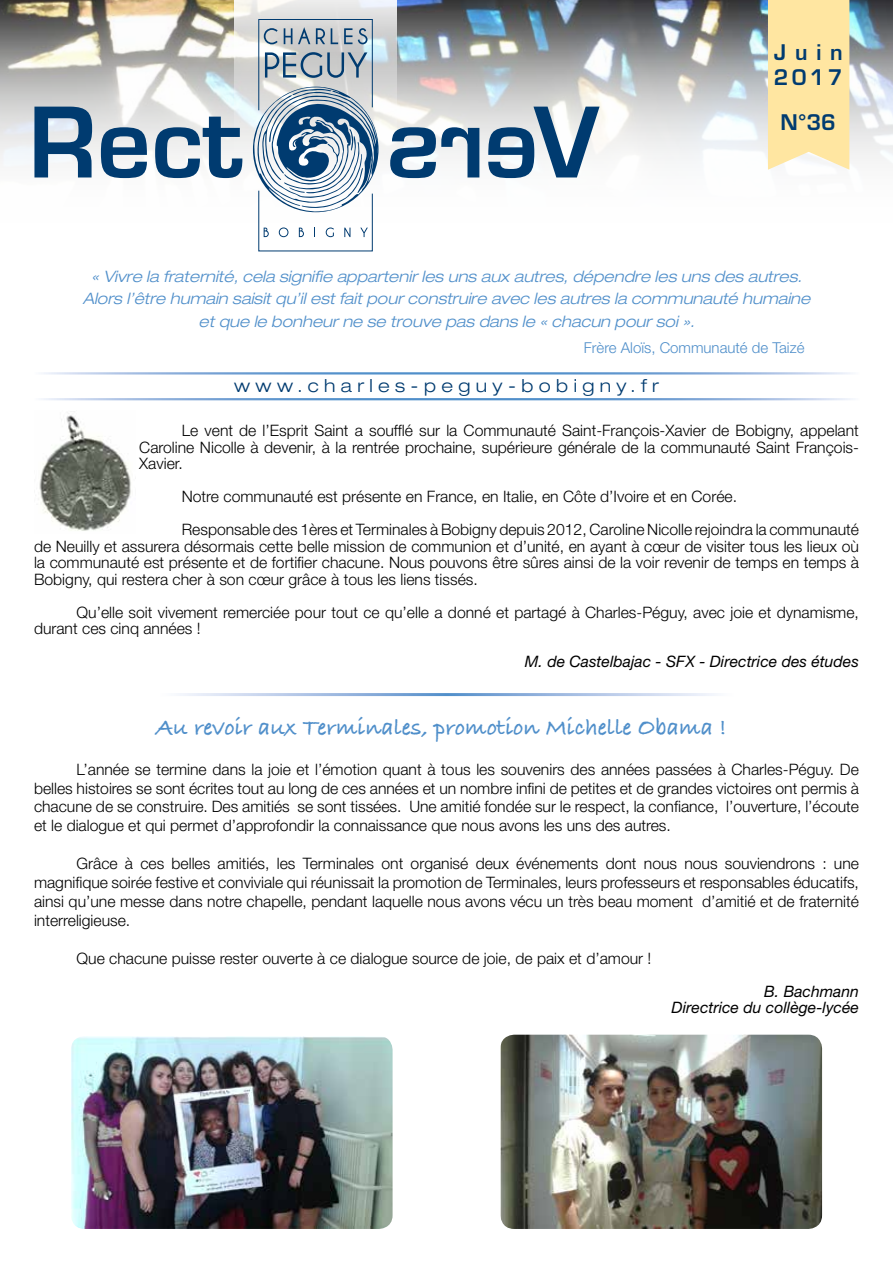
<style>
.page{position:relative;width:893px;height:1263px;background:#fff}
.page>*{position:absolute;margin:0;border:0;box-sizing:border-box;transform-origin:0 0}
.t1{font:600 94.5px "Eurostile";color:#003b70}
.t2{font:700 24px "Bradley Hand ITCTT";color:#508fca}
.t3{font:600 21px/25.2px "Eurostile";letter-spacing:.29em;color:#003b70}
.t4{font:600 21px "Eurostile";letter-spacing:.155em;color:#003b70}
.t5{font:300 expanded 18px "Helvetica Neue";letter-spacing:.3em;color:#003b70}
.t6{font:300 15.75px/18.9px "Helvetica Neue";color:#000;text-align:justify}
.t7{font:italic 300 expanded 15.75px/22.5px "Helvetica Neue";color:#508fca;text-align:center}
.t8{font:italic 15.75px/16.5px "Helvetica Neue";color:#000;text-align:right}
.t9{font:300 15px "Helvetica Neue";color:#508fca}
</style>
<div class="page">
<img style="left:0;top:0;width:893px;height:170px">
<svg style="left:234px;top:0;width:163px;height:170px"></svg>
<svg style="left:253px;top:19px;width:125px;height:233px"></svg>
<div style="left:768px;top:0;width:81px;height:170px;background:#ffe6a1"></div>
<img style="left:39px;top:411px;width:92px;height:120px">
<img style="left:71px;top:1036px;width:322px;height:193px">
<img style="left:500px;top:1035px;width:322px;height:194px">
<svg style="left:390px;top:107px;width:209px;height:63px"></svg>
<h1 class="t1" style="left:29px;top:84px;width:216px">Rect</h1>
<h3 class="t3" style="left:774px;top:40px;width:70px">Juin<br>2017</h3>
<h3 class="t4" style="left:781px;top:109px;width:57px">N°36</h3>
<p class="t7" style="left:83px;top:265px;width:729px">« Vivre la fraternité, cela signifie appartenir les uns aux autres, dépendre les uns des autres.<br>Alors l’être humain saisit qu’il est fait pour construire avec les autres la communauté humaine et que le bonheur ne se trouve pas dans le « chacun pour soi ».</p>
<p class="t9" style="left:584px;top:339px;width:222px">Frère Aloïs, Communauté de Taizé</p>
<p class="t5" style="left:234px;top:375px;width:426px">www.charles-peguy-bobigny.fr</p>
<p class="t6" style="left:139px;top:422px;width:721px;line-height:16.5px;text-indent:43px">Le vent de l’Esprit Saint a soufflé sur la Communauté Saint-François-Xavier de Bobigny, appelant Caroline Nicolle à devenir, à la rentrée prochaine, supérieure générale de la communauté Saint François-Xavier.</p>
<p class="t6" style="left:182px;top:480px;width:679px;line-height:33px">Notre communauté est présente en France, en Italie, en Côte d’Ivoire et en Corée.<br>Responsable des 1ères et Terminales à Bobigny depuis 2012, Caroline Nicolle rejoindra la communauté</p>
<p class="t6" style="left:34px;top:538px;width:826px;line-height:16.5px">de Neuilly et assurera désormais cette belle mission de communion et d’unité, en ayant à cœur de visiter tous les lieux où la communauté est présente et de fortifier chacune. Nous pouvons être sûres ainsi de la voir revenir de temps en temps à Bobigny, qui restera cher à son cœur grâce à tous les liens tissés.</p>
<p class="t6" style="left:34px;top:604px;width:826px;line-height:16.5px;text-indent:43px">Qu’elle soit vivement remerciée pour tout ce qu’elle a donné et partagé à Charles-Péguy, avec joie et dynamisme, durant ces cinq années !</p>
<p class="t8" style="left:525px;top:653px;width:336px">M. de Castelbajac - SFX - Directrice des études</p>
<h2 class="t2" style="left:156px;top:709px;width:572px">Au revoir aux Terminales, promotion Michelle Obama !</h2>
<p class="t6" style="left:34px;top:759px;width:826px;text-indent:43px">L’année se termine dans la joie et l’émotion quant à tous les souvenirs des années passées à Charles-Péguy. De belles histoires se sont écrites tout au long de ces années et un nombre infini de petites et de grandes victoires ont permis à chacune de se construire. Des amitiés se sont tissées. Une amitié fondée sur le respect, la confiance, l’ouverture, l’écoute et le dialogue et qui permet d’approfondir la connaissance que nous avons les uns des autres.</p>
<p class="t6" style="left:34px;top:854px;width:826px;text-indent:43px">Grâce à ces belles amitiés, les Terminales ont organisé deux événements dont nous nous souviendrons : une magnifique soirée festive et conviviale qui réunissait la promotion de Terminales, leurs professeurs et responsables éducatifs, ainsi qu’une messe dans notre chapelle, pendant laquelle nous avons vécu un très beau moment d’amitié et de fraternité interreligieuse.</p>
<p class="t6" style="left:77px;top:948px;width:576px">Que chacune puisse rester ouverte à ce dialogue source de joie, de paix et d’amour !</p>
<p class="t8" style="left:672px;top:982px;width:189px">B. Bachmann<br>Directrice du collège-lycée</p>
</div>
